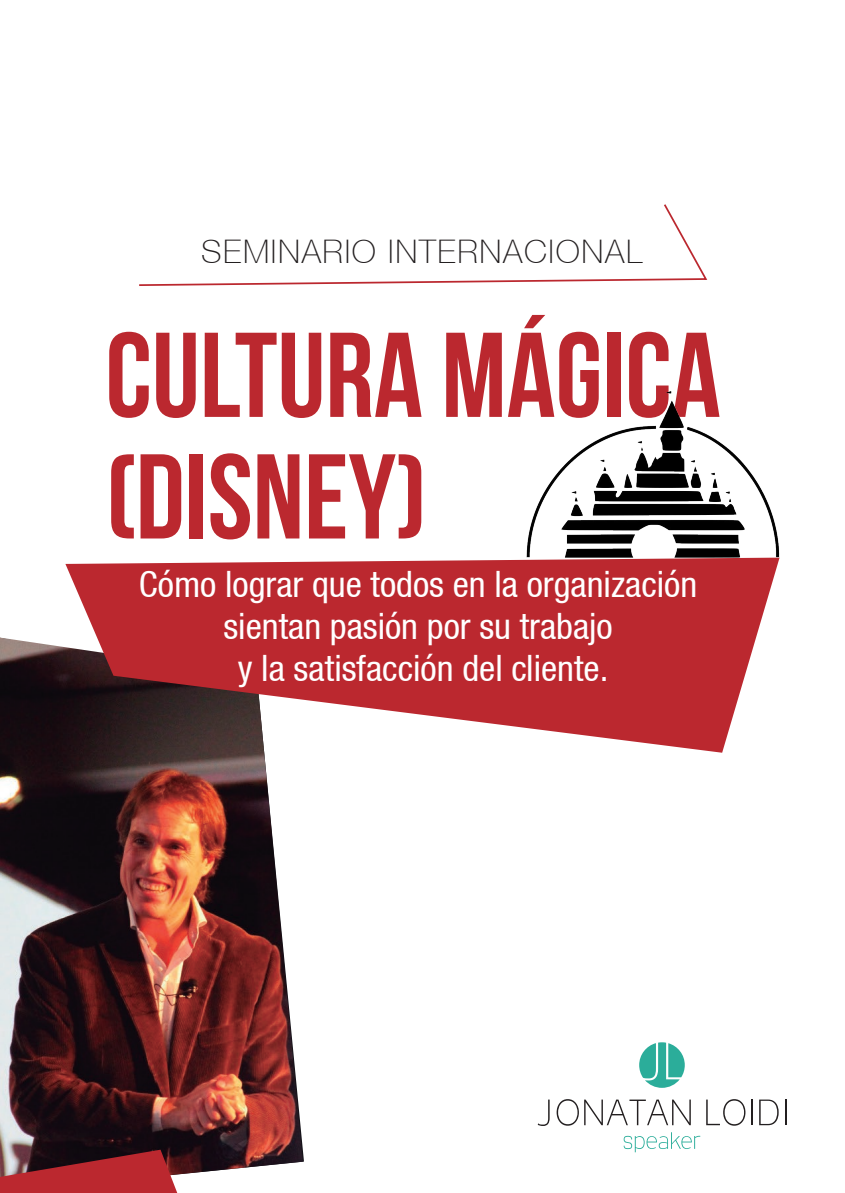
<style>
.page{position:relative;width:845px;height:1193px;background:#fff}
.page>*{position:absolute;margin:0;border:0;box-sizing:border-box;transform-origin:0 0}
.t1{font:120.23px/121.6px "Bebas Neue";color:#bb282f}
.t2{font:condensed 36.4px/42.2px "Helvetica 57";color:#fff;text-align:center}
.t3{font:100 32.55px "Helvetica 35";letter-spacing:.05em;color:#231f20}
</style>
<div class="page">
<svg style="left:537px;top:1100px;width:12px;height:26px"></svg>
<svg style="left:556px;top:1099px;width:22px;height:27px"></svg>
<svg style="left:584px;top:1100px;width:106px;height:25px"></svg>
<svg style="left:706px;top:1099px;width:39px;height:27px"></svg>
<hr style="left:750px;top:1100px;width:2px;height:25px;background:#231f20">
<svg style="left:759px;top:1100px;width:19px;height:25px"></svg>
<svg style="left:639px;top:1042px;width:45px;height:46px"></svg>
<svg style="left:623px;top:1132px;width:77px;height:20px"></svg>
<img style="left:0;top:638px;width:302px;height:536px">
<svg style="left:0;top:1150px;width:182px;height:43px"></svg>
<svg style="left:65px;top:560px;width:713px;height:193px;fill:#bb282f"></svg>
<svg style="left:139px;top:204px;width:569px;height:82px"></svg>
<img style="left:454px;top:391px;width:326px;height:174px">
<p class="t3" style="left:201px;top:232px;width:442px">SEMINARIO INTERNACIONAL</p>
<h1 class="t1" style="left:105px;top:314px;width:616px">CULTURA MÁGICA (DISNEY)</h1>
<p class="t2" style="left:139px;top:563px;width:559px">Cómo lograr que todos en la organización sientan pasión por su trabajo<br>y la satisfacción del cliente.</p>
</div>
